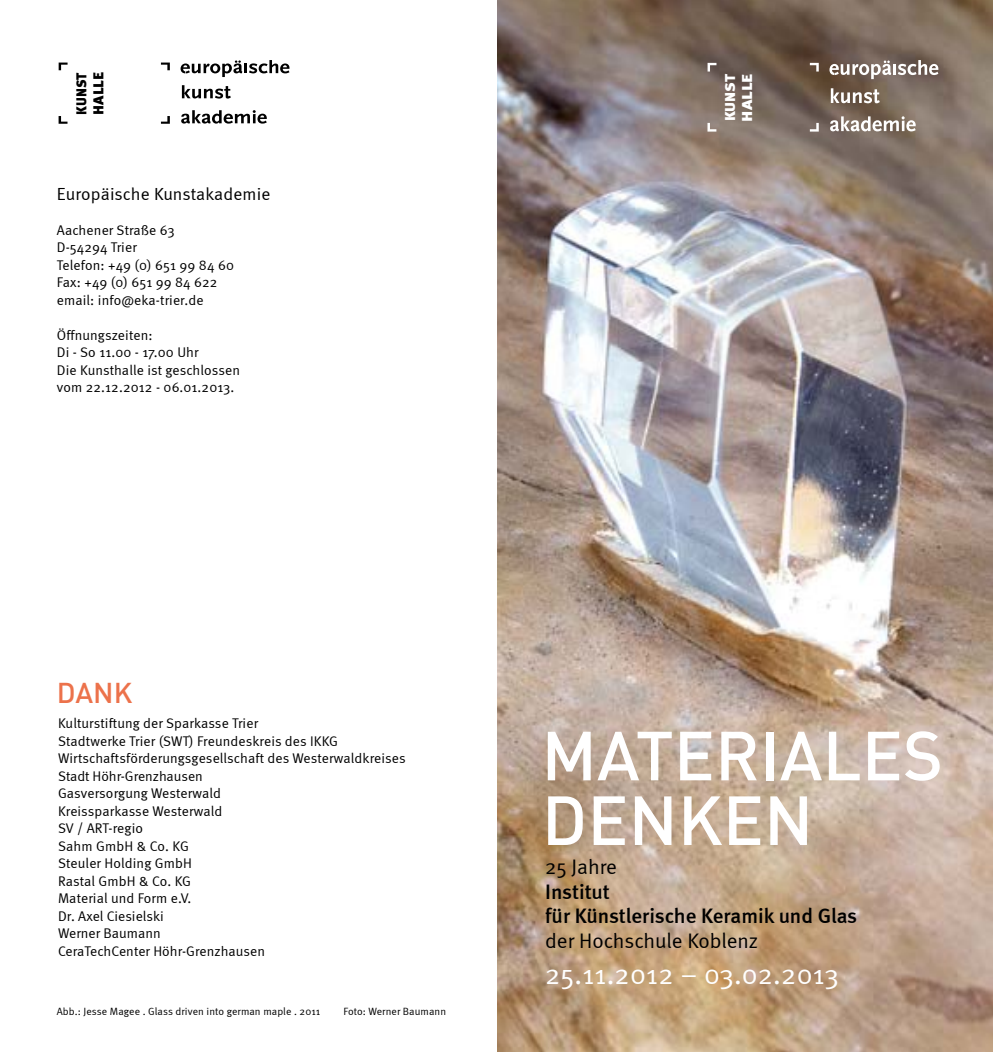
<style>
.page{position:relative;width:993px;height:1052px;background:#fff}
.page>*{position:absolute;margin:0;border:0;box-sizing:border-box;transform-origin:0 0}
.t1{font:500 68.25px "DIN";color:#fff}
.t2{font:500 28.35px "DIN";color:#ec724b}
.t3{font:28px "Meta Normal";letter-spacing:.01em;color:#fff}
.t4{font:500 21px/24.7px "Meta";color:#000}
.t5{font:21px "Meta Normal";letter-spacing:-.005em;color:#000}
.t6{font:17.5px "Meta Normal";letter-spacing:.005em;color:#000}
.t7{font:14.53px/17px "Meta Black Caps";color:#fff;scale:1.05 1}
.t8{font:14.53px/17px "Meta Black Caps";color:#000;scale:.93 1}
.t9{font:14px/17.5px "Meta Normal";letter-spacing:.005em;color:#000}
.t10{font:10.5px "Meta Normal";letter-spacing:.01em;color:#000}
</style>
<div class="page">
<img style="left:497px;top:0;width:495px;height:1052px">
<svg style="left:809px;top:63px;width:9px;height:9px"></svg>
<svg style="left:809px;top:123px;width:9px;height:9px"></svg>
<svg style="left:707px;top:63px;width:9px;height:9px"></svg>
<svg style="left:707px;top:123px;width:9px;height:9px"></svg>
<svg style="left:829px;top:60px;width:109px;height:19px"></svg>
<svg style="left:830px;top:88px;width:49px;height:15px"></svg>
<svg style="left:829px;top:116px;width:86px;height:15px"></svg>
<svg style="left:161px;top:63px;width:9px;height:7px"></svg>
<svg style="left:161px;top:116px;width:9px;height:8px"></svg>
<svg style="left:59px;top:63px;width:9px;height:7px"></svg>
<svg style="left:59px;top:116px;width:8px;height:8px"></svg>
<svg style="left:180px;top:60px;width:109px;height:17px"></svg>
<svg style="left:182px;top:85px;width:49px;height:14px"></svg>
<svg style="left:181px;top:110px;width:86px;height:14px"></svg>
<p class="t8" style="left:73px;top:115px;width:47px;rotate:-90deg">KUNST<br>HALLE</p>
<p class="t6" style="left:57px;top:184px;width:215px">Europäische Kunstakademie</p>
<p class="t9" style="left:57px;top:221px;width:179px">Aachener Straße 63<br>D-54294 Trier<br>Telefon: +49 (0) 651 99 84 60<br>Fax: +49 (0) 651 99 84 622 email: info@eka-trier.de</p>
<p class="t9" style="left:57px;top:326px;width:185px">Öffnungszeiten:<br>Di - So 11.00 - 17.00 Uhr<br>Die Kunsthalle ist geschlossen vom 22.12.2012 - 06.01.2013.</p>
<p class="t7" style="left:721px;top:122px;width:47px;rotate:-90deg">KUNST<br>HALLE</p>
<h2 class="t2" style="left:57px;top:675px;width:77px">DANK</h2>
<p class="t9" style="left:58px;top:714px;width:349px">Kulturstiftung der Sparkasse Trier<br>Stadtwerke Trier (SWT) Freundeskreis des IKKG<br>Wirtschaftsförderungsgesellschaft des Westerwaldkreises<br>Stadt Höhr-Grenzhausen<br>Gasversorgung Westerwald<br>Kreissparkasse Westerwald<br>SV / ART-regio<br>Sahm GmbH &amp; Co. KG<br>Steuler Holding GmbH<br>Rastal GmbH &amp; Co. KG<br>Material und Form e.V.<br>Dr. Axel Ciesielski<br>Werner Baumann<br>CeraTechCenter Höhr-Grenzhausen</p>
<p class="t10" style="left:57px;top:1005px;width:265px">Abb.: Jesse Magee . Glass driven into german maple . 2011</p>
<p class="t10" style="left:343px;top:1005px;width:104px">Foto: Werner Baumann</p>
<h1 class="t1" style="left:541px;top:712px;width:403px">MATERIALES</h1>
<h1 class="t1" style="left:541px;top:776px;width:273px">DENKEN</h1>
<h3 class="t5" style="left:545px;top:855px;width:73px">25 Jahre</h3>
<h3 class="t4" style="left:545px;top:879px;width:313px">Institut<br>für Künstlerische Keramik und Glas</h3>
<h3 class="t5" style="left:545px;top:928px;width:214px">der Hochschule Koblenz</h3>
<h3 class="t3" style="left:545px;top:958px;width:295px">25.11.2012 – 03.02.2013</h3>
</div>
